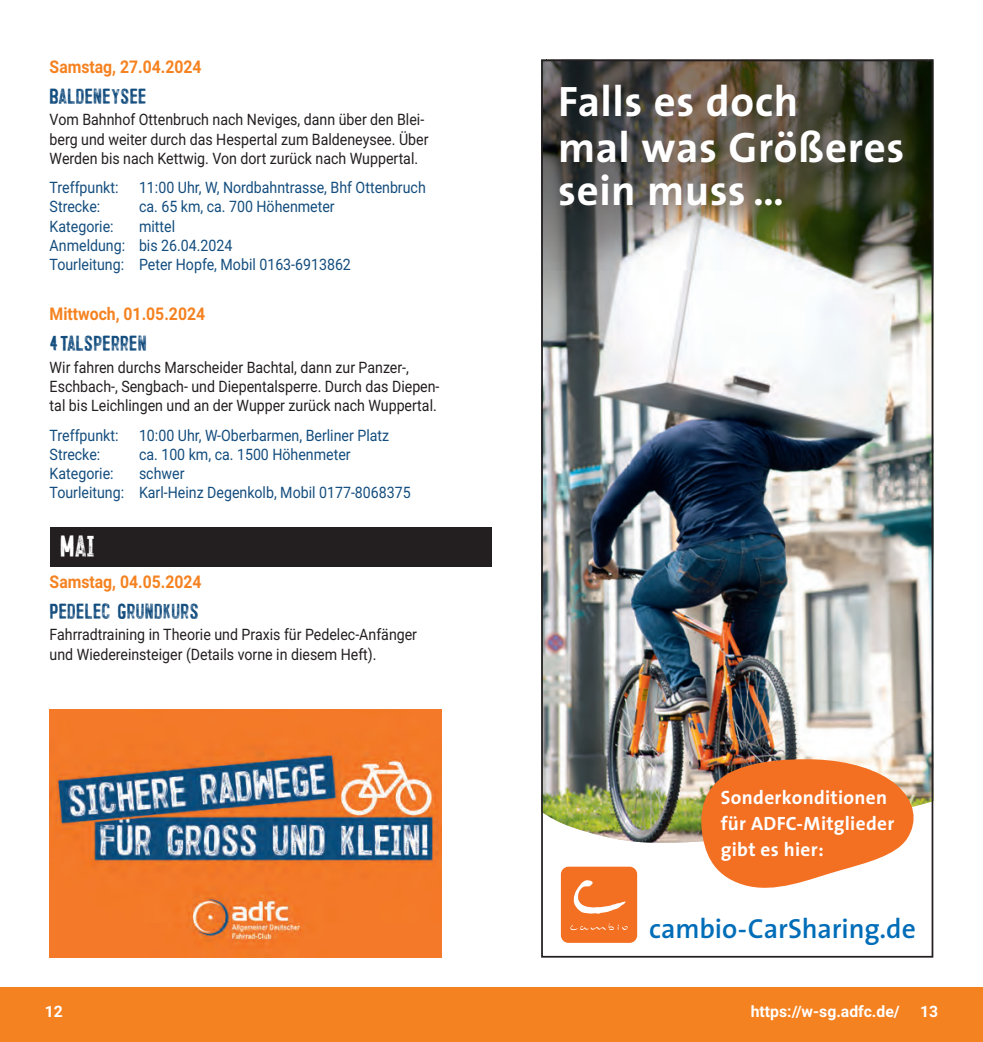
<style>
.page{position:relative;width:983px;height:1042px;background:#fff}
.page>*{position:absolute;margin:0;border:0;box-sizing:border-box;transform-origin:0 0}
.t1{font:700 42.88px/44.1px "The Sans";letter-spacing:.015em;color:#fff}
.t2{font:600 27.65px "The Sans";letter-spacing:-.005em;color:#006db8}
.t3{font:24.5px "Trincha";color:#fff;scale:.95 1}
.t4{font:700 19.25px/26.2px "The Sans";letter-spacing:.015em;color:#fff}
.t5{font:700 17.5px "Roboto";color:#f58220;scale:.9 1}
.t6{font:17.5px "Trincha";color:#134d7e}
.t7{font:15.75px/19.2px "Roboto";color:#231f20;scale:.9 1}
.t8{font:15.75px/19.2px "Roboto";color:#134d7e;scale:.9 1}
.t9{font:700 15.75px "Roboto";color:#fff}
</style>
<div class="page">
<div style="left:491px;top:987px;width:491px;height:55px;background:#f58220"></div>
<div style="left:0;top:987px;width:491px;height:55px;background:#f58220"></div>
<img style="left:544px;top:63px;width:386px;height:780px">
<div style="left:560px;top:866px;width:77px;height:77px;background:#f36f22;border-radius:8px"></div>
<svg style="left:570px;top:923px;width:57px;height:7px"></svg>
<svg style="left:573px;top:880px;width:52px;height:34px"></svg>
<svg style="left:699px;top:758px;width:219px;height:130px;background:#ef8a4e"></svg>
<div style="left:541px;top:60px;width:392px;height:897px;border:2px solid #231f20"></div>
<div style="left:50px;top:527px;width:441px;height:40px;background:#231f20"></div>
<img style="left:50px;top:709px;width:391px;height:248px">
<p class="t5" style="left:50px;top:54px;width:170px">Samstag, 27.04.2024</p>
<p class="t6" style="left:50px;top:82px;width:98px">BALDENEYSEE</p>
<p class="t7" style="left:50px;top:109px;width:422px">Vom Bahnhof Ottenbruch nach Neviges, dann über den Blei&shy;berg und weiter durch das Hespertal zum Baldeneysee. Über<br>Werden bis nach Kettwig. Von dort zurück nach Wuppertal.</p>
<p class="t8" style="left:50px;top:177px;width:78px">Treffpunkt:</p>
<p class="t8" style="left:139px;top:177px;width:320px">11:00 Uhr, W, Nordbahntrasse, Bhf Ottenbruch</p>
<p class="t8" style="left:50px;top:196px;width:58px">Strecke:</p>
<p class="t8" style="left:139px;top:196px;width:219px">ca. 65 km, ca. 700 Höhenmeter</p>
<p class="t8" style="left:50px;top:216px;width:73px">Kategorie:</p>
<p class="t8" style="left:50px;top:216px;width:336px;text-indent:89px">mittel<br>Anmeldung: bis 26.04.2024<br>Tourleitung: Peter Hopfe, Mobil 0163-6913862</p>
<p class="t5" style="left:50px;top:302px;width:174px">Mittwoch, 01.05.2024</p>
<p class="t6" style="left:50px;top:330px;width:99px">4 TALSPERREN</p>
<p class="t7" style="left:50px;top:357px;width:434px">Wir fahren durchs Marscheider Bachtal, dann zur Panzer-,<br>Eschbach-, Sengbach- und Diepentalsperre. Durch das Diepen&shy;tal bis Leichlingen und an der Wupper zurück nach Wuppertal.</p>
<p class="t8" style="left:50px;top:425px;width:78px">Treffpunkt:</p>
<p class="t8" style="left:139px;top:425px;width:279px">10:00 Uhr, W-Oberbarmen, Berliner Platz</p>
<p class="t8" style="left:50px;top:444px;width:58px">Strecke:</p>
<p class="t8" style="left:139px;top:444px;width:237px">ca. 100 km, ca. 1500 Höhenmeter</p>
<p class="t8" style="left:50px;top:463px;width:73px">Kategorie:</p>
<p class="t8" style="left:50px;top:463px;width:402px;text-indent:89px">schwer<br>Tourleitung: Karl-Heinz Degenkolb, Mobil 0177-8068375</p>
<h3 class="t3" style="left:60px;top:527px;width:39px">MAI</h3>
<p class="t5" style="left:50px;top:569px;width:170px">Samstag, 04.05.2024</p>
<p class="t6" style="left:50px;top:597px;width:150px">PEDELEC GRUNDKURS</p>
<p class="t7" style="left:50px;top:624px;width:409px">Fahrradtraining in Theorie und Praxis für Pedelec-Anfänger und Wiedereinsteiger (Details vorne in diesem Heft).</p>
<h1 class="t1" style="left:558px;top:79px;width:347px">Falls es doch<br>mal was Größeres sein muss …</h1>
<p class="t4" style="left:720px;top:783px;width:175px">Sonderkonditionen für ADFC-Mitglieder gibt es hier:</p>
<h2 class="t2" style="left:649px;top:905px;width:268px">cambio-CarSharing.de</h2>
<p class="t9" style="left:45px;top:1000px;width:20px">12</p>
<p class="t9" style="left:750px;top:1000px;width:150px">https://w-sg.adfc.de/</p>
<p class="t9" style="left:919px;top:1000px;width:20px">13</p>
</div>
